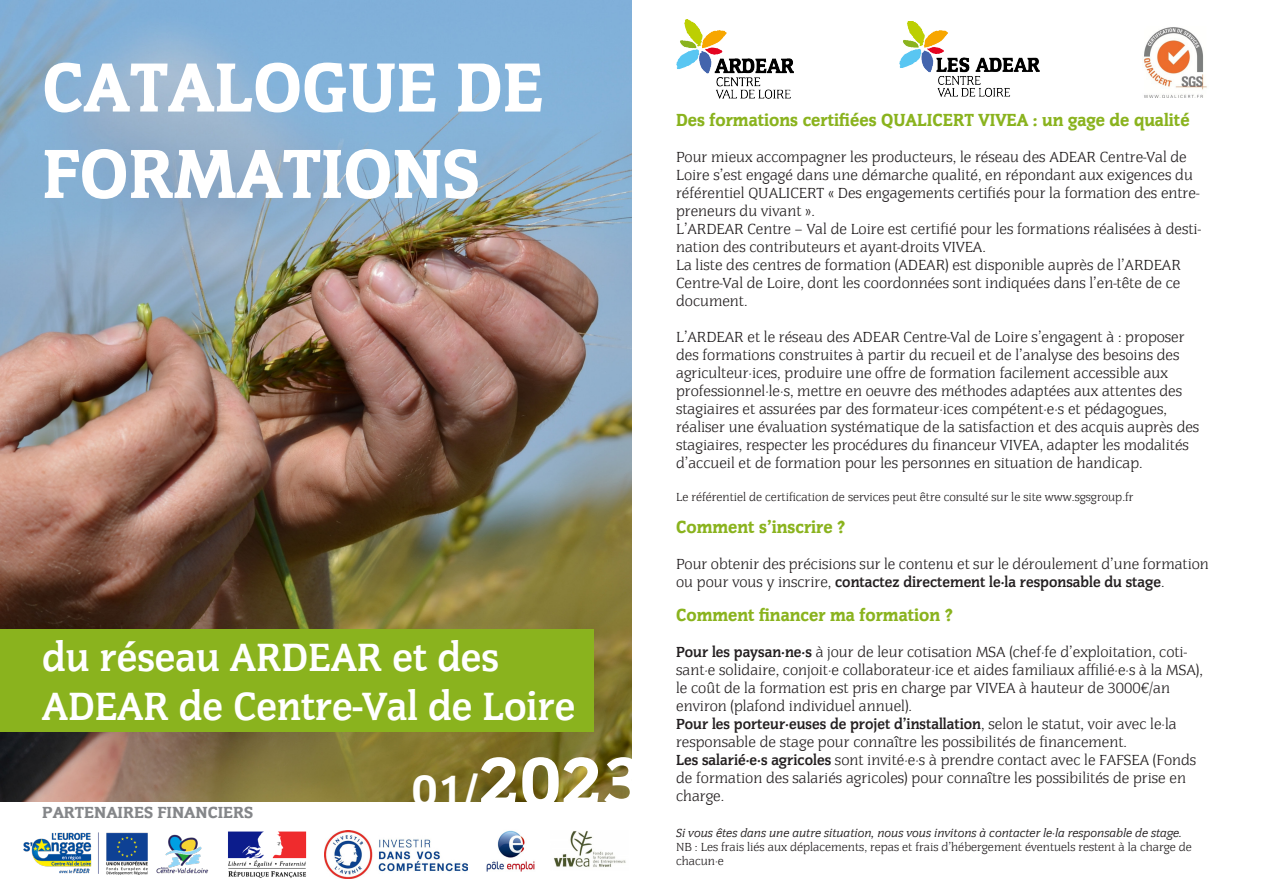
<style>
.page{position:relative;width:1263px;height:893px;background:#fff}
.page>*{position:absolute;margin:0;border:0;box-sizing:border-box;transform-origin:0 0}
.t1{font:900 72px/86.4px "Congress";color:#fff}
.t2{font:700 40.5px/48.6px "Congress";color:#fff}
.t3{font:900 18px "Congress";color:#8ab31e}
.t4{font:900 16.5px "Congress";color:#848689;scale:1.06 1}
.t5{font:300 15px/18px "Congress";color:#231f20}
.t6{font:300 12px/14.4px "Congress";color:#231f20}
.t7{font:italic 12px "Congress";color:#231f20}
.s1{font-size:45px}
.s2{font-weight:700}
</style>
<div class="page">
<img style="left:0;top:0;width:631px;height:802px">
<img style="left:899px;top:22px;width:140px;height:75px">
<img style="left:1144px;top:27px;width:63px;height:71px">
<div style="left:0;top:629px;width:594px;height:102px;background:#8ab31e"></div>
<img style="left:676px;top:19px;width:117px;height:79px">
<img style="left:554px;top:831px;width:72px;height:36px">
<img style="left:23px;top:832px;width:186px;height:43px">
<img style="left:228px;top:831px;width:79px;height:47px">
<img style="left:324px;top:830px;width:144px;height:48px">
<img style="left:486px;top:830px;width:49px;height:42px">
<p class="t1" style="left:42px;top:45px;width:503px">CATALOGUE DE<br>FORMATIONS</p>
<p class="t2" style="left:42px;top:634px;width:534px">du réseau ARDEAR et des<br>ADEAR de Centre-Val de Loire</p>
<p class="t4" style="left:42px;top:803px;width:201px">PARTENAIRES FINANCIERS</p>
<p class="t1" style="left:412px;top:740px;width:233px"><span class="s1">01/</span>2023</p>
<p class="t3" style="left:676px;top:110px;width:515px">Des formations certifiées QUALICERT VIVEA : un gage de qualité</p>
<p class="t5" style="left:676px;top:148px;width:525px">Pour mieux accompagner les producteurs, le réseau des ADEAR Centre-Val de Loire s’est engagé dans une démarche qualité, en répondant aux exigences du référentiel QUALICERT « Des engagements certifiés pour la formation des entre&shy;preneurs du vivant ».</p>
<p class="t5" style="left:676px;top:220px;width:526px">L’ARDEAR Centre – Val de Loire est certifié pour les formations réalisées à desti&shy;nation des contributeurs et ayant-droits VIVEA.</p>
<p class="t5" style="left:676px;top:256px;width:506px;text-align:justify">La liste des centres de formation (ADEAR) est disponible auprès de l’ARDEAR Centre-Val de Loire, dont les coordonnées sont indiquées dans l’en-tête de ce document.</p>
<p class="t5" style="left:676px;top:328px;width:525px">L’ARDEAR et le réseau des ADEAR Centre-Val de Loire s’engagent à : proposer des formations construites à partir du recueil et de l’analyse des besoins des agriculteur·ices, produire une offre de formation facilement accessible aux professionnel·le·s, mettre en oeuvre des méthodes adaptées aux attentes des stagiaires et assurées par des formateur·ices compétent·e·s et pédagogues, réaliser une évaluation systématique de la satisfaction et des acquis auprès des stagiaires, respecter les procédures du financeur VIVEA, adapter les modalités d’accueil et de formation pour les personnes en situation de handicap.</p>
<p class="t6" style="left:676px;top:490px;width:459px">Le référentiel de certification de services peut être consulté sur le site www.sgsgroup.fr</p>
<p class="t3" style="left:676px;top:517px;width:171px">Comment s’inscrire ?</p>
<p class="t5" style="left:676px;top:556px;width:534px">Pour obtenir des précisions sur le contenu et sur le déroulement d’une formation ou pour vous y inscrire, <span class="s2">contactez directement le·la responsable du stage</span>.</p>
<p class="t3" style="left:676px;top:604px;width:278px">Comment financer ma formation ?</p>
<p class="t5" style="left:676px;top:643px;width:528px"><span class="s2">Pour les paysan·ne·s</span> à jour de leur cotisation MSA (chef·fe d’exploitation, coti&shy;sant·e solidaire, conjoit·e collaborateur·ice et aides familiaux affilié·e·s à la MSA), le coût de la formation est pris en charge par VIVEA à hauteur de 3000€/an environ (plafond individuel annuel).</p>
<p class="t5" style="left:676px;top:715px;width:502px"><span class="s2">Pour les porteur·euses de projet d’installation</span>, selon le statut, voir avec le·la responsable de stage pour connaître les possibilités de financement.</p>
<p class="t5" style="left:676px;top:751px;width:522px"><span class="s2">Les salarié·e·s agricoles</span> sont invité·e·s à prendre contact avec le FAFSEA (Fonds de formation des salariés agricoles) pour connaître les possibilités de prise en charge.</p>
<p class="t7" style="left:676px;top:826px;width:507px">Si vous êtes dans une autre situation, nous vous invitons à contacter le·la responsable de stage.</p>
<p class="t6" style="left:676px;top:840px;width:517px">NB : Les frais liés aux déplacements, repas et frais d’hébergement éventuels restent à la charge de chacun·e</p>
</div>
